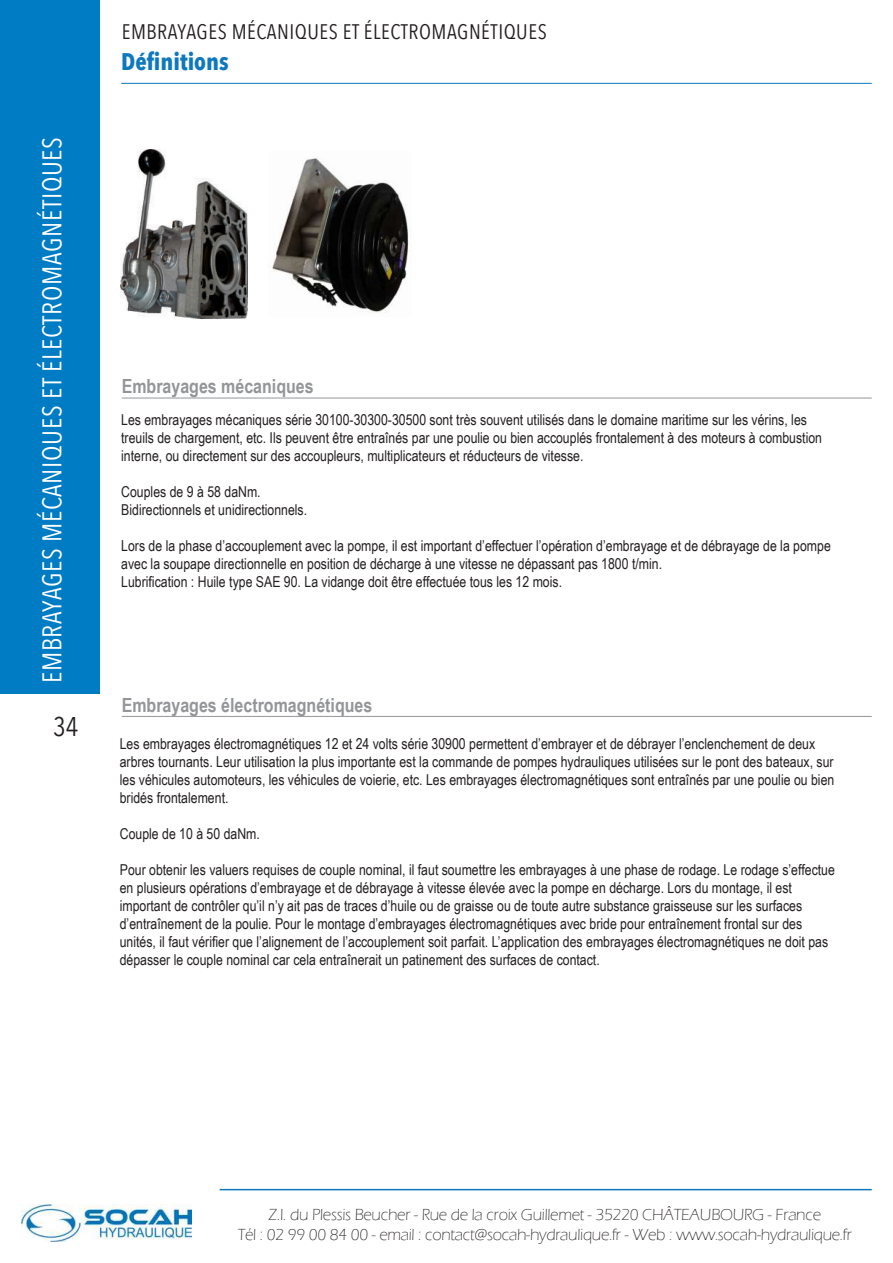
<style>
.page{position:relative;width:893px;height:1263px;background:#fff}
.page>*{position:absolute;margin:0;border:0;box-sizing:border-box;transform-origin:0 0}
.t1{font:27px "Avenir Next Condensed";letter-spacing:.025em;color:#fff}
.t2{font:27px "Avenir Next Condensed";color:#231f20}
.t3{font:700 24px "Avenir Next Condensed";color:#0d78bd}
.t4{font:21px "Avenir Next Condensed";letter-spacing:.025em;color:#231f20}
.t5{font:700 19.5px "Arial Narrow";color:#939598}
.t6{font:300 16.5px/19.8px "Eras ITC";letter-spacing:-.015em;color:#231f20;text-align:center}
.t7{font:15px/18px "Arial Narrow";color:#231f20}
</style>
<div class="page">
<div style="left:0;top:0;width:99px;height:693px;background:#007cc4"></div>
<hr style="left:121px;top:83px;width:751px;height:1px;background:#0d78bd">
<hr style="left:220px;top:1189px;width:652px;height:1px;background:#0d78bd">
<img style="left:21px;top:1204px;width:170px;height:38px">
<hr style="left:122px;top:398px;width:750px;height:1px;background:#939598">
<hr style="left:122px;top:716px;width:750px;height:1px;background:#939598">
<img style="left:120px;top:149px;width:128px;height:169px">
<img style="left:272px;top:158px;width:137px;height:155px">
<h1 class="t1" style="left:29px;top:683px;width:548px;rotate:-90deg">EMBRAYAGES MÉCANIQUES ET ÉLECTROMAGNÉTIQUES</h1>
<h1 class="t2" style="left:53px;top:703px;width:27px">34</h1>
<h3 class="t4" style="left:122px;top:14px;width:426px">EMBRAYAGES MÉCANIQUES ET ÉLECTROMAGNÉTIQUES</h3>
<h2 class="t3" style="left:121px;top:47px;width:109px">Définitions</h2>
<h3 class="t5" style="left:122px;top:372px;width:193px">Embrayages mécaniques</h3>
<p class="t7" style="left:121px;top:410px;width:702px">Les embrayages mécaniques série 30100-30300-30500 sont très souvent utilisés dans le domaine maritime sur les vérins, les treuils de chargement, etc. Ils peuvent être entraînés par une poulie ou bien accouplés frontalement à des moteurs à combustion interne, ou directement sur des accoupleurs, multiplicateurs et réducteurs de vitesse.</p>
<p class="t7" style="left:121px;top:482px;width:187px">Couples de 9 à 58 daNm.<br>Bidirectionnels et unidirectionnels.</p>
<p class="t7" style="left:121px;top:536px;width:711px">Lors de la phase d’accouplement avec la pompe, il est important d’effectuer l’opération d’embrayage et de débrayage de la pompe avec la soupape directionnelle en position de décharge à une vitesse ne dépassant pas 1800 t/min.<br>Lubrification : Huile type SAE 90. La vidange doit être effectuée tous les 12 mois.</p>
<h3 class="t5" style="left:122px;top:690px;width:252px">Embrayages électromagnétiques</h3>
<p class="t7" style="left:120px;top:734px;width:716px">Les embrayages électromagnétiques 12 et 24 volts série 30900 permettent d’embrayer et de débrayer l’enclenchement de deux arbres tournants. Leur utilisation la plus importante est la commande de pompes hydrauliques utilisées sur le pont des bateaux, sur les véhicules automoteurs, les véhicules de voierie, etc. Les embrayages électromagnétiques sont entraînés par une poulie ou bien bridés frontalement.</p>
<p class="t7" style="left:120px;top:824px;width:142px">Couple de 10 à 50 daNm.</p>
<p class="t7" style="left:120px;top:860px;width:717px">Pour obtenir les valuers requises de couple nominal, il faut soumettre les embrayages à une phase de rodage. Le rodage s’effectue en plusieurs opérations d’embrayage et de débrayage à vitesse élevée avec la pompe en décharge. Lors du montage, il est important de contrôler qu’il n’y ait pas de traces d’huile ou de graisse ou de toute autre substance graisseuse sur les surfaces d’entraînement de la poulie. Pour le montage d’embrayages électromagnétiques avec bride pour entraînement frontal sur des unités, il faut vérifier que l’alignement de l’accouplement soit parfait. L’application des embrayages électromagnétiques ne doit pas dépasser le couple nominal car cela entraînerait un patinement des surfaces de contact.</p>
<p class="t6" style="left:238px;top:1205px;width:616px">Z.I. du Plessis Beucher - Rue de la croix Guillemet - 35220 CHÂTEAUBOURG - France<br>Tél : 02 99 00 84 00 - email : contact@socah-hydraulique.fr - Web : www.socah-hydraulique.fr</p>
</div>
